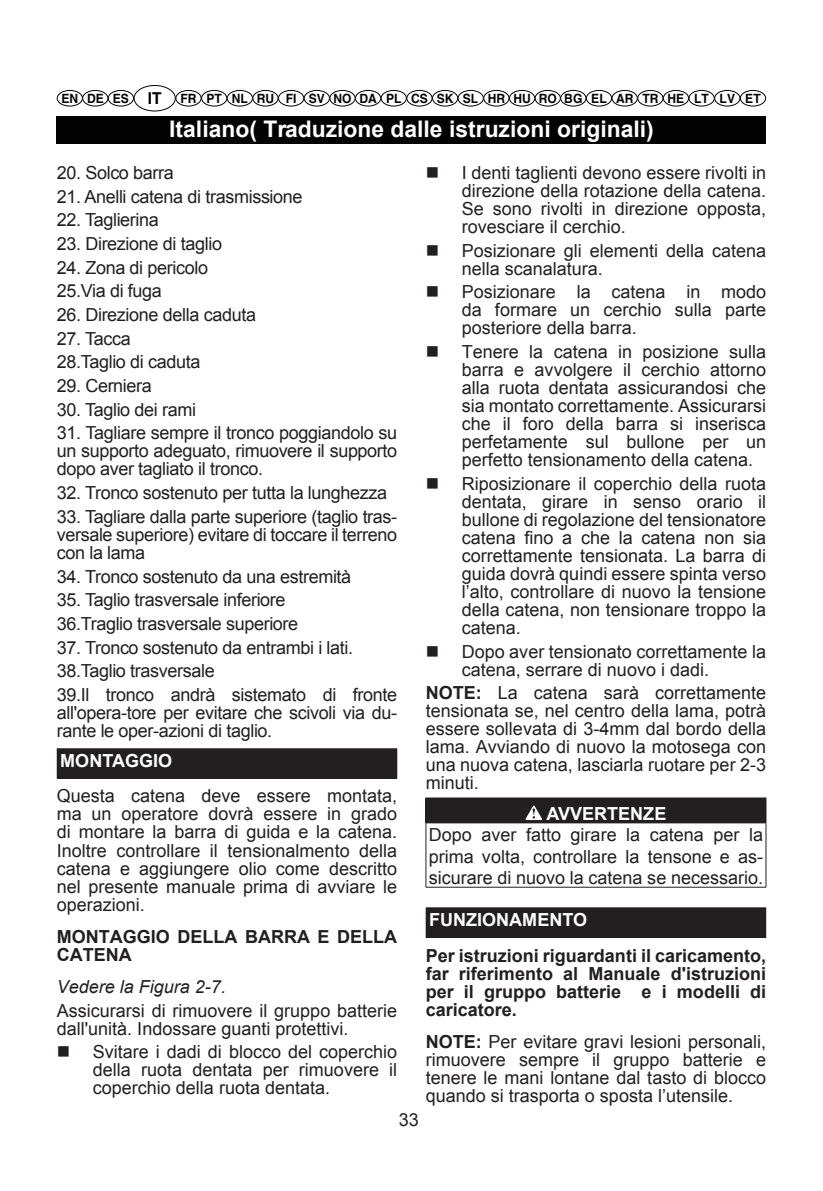
<style>
.page{position:relative;width:823px;height:1191px;background:#fff}
.page>*{position:absolute;margin:0;border:0;box-sizing:border-box;transform-origin:0 0}
.t1{font:700 22.8px "Arial";color:#fff}
.t2{font:18px/18px "Arial";color:#231f20;text-align:justify}
.t3{font:18px/23.6px "Arial";letter-spacing:-.02em;color:#231f20}
.t4{font:700 18px/18px "Arial";color:#231f20}
.t5{font:700 18px "Arial";color:#fff}
.t6{font:italic 18px "Arial";color:#231f20}
.t7{font:700 12.8px "Helvetica";color:#030303;scale:.94 1}
.s1{font-size:16.4px}
.s2{font-weight:700}
</style>
<div class="page">
<div style="left:57px;top:116px;width:708px;height:28px;background:#030303"></div>
<div style="left:134px;top:85px;width:42px;height:26px;border:1px solid #030303;border-radius:50%"></div>
<div style="left:57px;top:90px;width:26px;height:16px;border:1px solid #030303;border-radius:50%"></div>
<div style="left:82px;top:90px;width:26px;height:16px;border:1px solid #030303;border-radius:50%"></div>
<div style="left:108px;top:90px;width:26px;height:16px;border:1px solid #030303;border-radius:50%"></div>
<div style="left:175px;top:90px;width:26px;height:16px;border:1px solid #030303;border-radius:50%"></div>
<div style="left:201px;top:90px;width:26px;height:16px;border:1px solid #030303;border-radius:50%"></div>
<div style="left:227px;top:90px;width:26px;height:16px;border:1px solid #030303;border-radius:50%"></div>
<div style="left:252px;top:90px;width:26px;height:16px;border:1px solid #030303;border-radius:50%"></div>
<div style="left:278px;top:90px;width:26px;height:16px;border:1px solid #030303;border-radius:50%"></div>
<div style="left:303px;top:90px;width:27px;height:16px;border:1px solid #030303;border-radius:50%"></div>
<div style="left:329px;top:90px;width:26px;height:16px;border:1px solid #030303;border-radius:50%"></div>
<div style="left:355px;top:90px;width:26px;height:16px;border:1px solid #030303;border-radius:50%"></div>
<div style="left:380px;top:90px;width:26px;height:16px;border:1px solid #030303;border-radius:50%"></div>
<div style="left:406px;top:90px;width:26px;height:16px;border:1px solid #030303;border-radius:50%"></div>
<div style="left:432px;top:90px;width:26px;height:16px;border:1px solid #030303;border-radius:50%"></div>
<div style="left:457px;top:90px;width:26px;height:16px;border:1px solid #030303;border-radius:50%"></div>
<div style="left:483px;top:90px;width:26px;height:16px;border:1px solid #030303;border-radius:50%"></div>
<div style="left:508px;top:90px;width:27px;height:16px;border:1px solid #030303;border-radius:50%"></div>
<div style="left:534px;top:90px;width:26px;height:16px;border:1px solid #030303;border-radius:50%"></div>
<div style="left:560px;top:90px;width:26px;height:16px;border:1px solid #030303;border-radius:50%"></div>
<div style="left:585px;top:90px;width:26px;height:16px;border:1px solid #030303;border-radius:50%"></div>
<div style="left:611px;top:90px;width:26px;height:16px;border:1px solid #030303;border-radius:50%"></div>
<div style="left:637px;top:90px;width:26px;height:16px;border:1px solid #030303;border-radius:50%"></div>
<div style="left:662px;top:90px;width:26px;height:16px;border:1px solid #030303;border-radius:50%"></div>
<div style="left:688px;top:90px;width:26px;height:16px;border:1px solid #030303;border-radius:50%"></div>
<div style="left:713px;top:90px;width:27px;height:16px;border:1px solid #030303;border-radius:50%"></div>
<div style="left:739px;top:90px;width:26px;height:16px;border:1px solid #030303;border-radius:50%"></div>
<div style="left:57px;top:749px;width:339px;height:29px;background:#231f20"></div>
<hr style="left:57px;top:748px;width:340px;height:1px;background:#231f20">
<hr style="left:395px;top:749px;width:2px;height:28px;background:#231f20">
<hr style="left:57px;top:777px;width:340px;height:2px;background:#231f20">
<div style="left:425px;top:798px;width:340px;height:25px;background:#231f20"></div>
<hr style="left:425px;top:797px;width:340px;height:1px;background:#231f20">
<svg style="left:765px;top:798px;width:1px;height:24px"></svg>
<hr style="left:425px;top:823px;width:1px;height:64px;background:#231f20">
<hr style="left:765px;top:823px;width:1px;height:64px;background:#231f20">
<hr style="left:425px;top:887px;width:340px;height:1px;background:#231f20">
<svg style="left:525px;top:805px;width:16px;height:15px"></svg>
<div style="left:426px;top:908px;width:339px;height:29px;background:#231f20"></div>
<hr style="left:425px;top:907px;width:340px;height:1px;background:#231f20">
<hr style="left:425px;top:908px;width:2px;height:28px;background:#231f20">
<hr style="left:425px;top:936px;width:340px;height:2px;background:#231f20">
<p class="t7" style="left:61px;top:91px;width:745px">EN DE ES <span class="s1">IT</span> FR PT NL RU FI SV NO DA PL CS SK SL HR HU RO BG EL AR TR HE LT LV ET</p>
<p class="t1" style="left:169px;top:113px;width:485px">Italiano( Traduzione dalle istruzioni originali)</p>
<p class="t3" style="left:57px;top:161px;width:119px">20. Solco barra</p>
<p class="t3" style="left:57px;top:185px;width:247px">21. Anelli catena di trasmissione</p>
<p class="t3" style="left:57px;top:208px;width:104px">22. Taglierina</p>
<p class="t3" style="left:57px;top:232px;width:167px">23. Direzione di taglio</p>
<p class="t3" style="left:57px;top:256px;width:153px">24. Zona di pericolo<br>25.Via di fuga</p>
<p class="t3" style="left:57px;top:303px;width:201px">26. Direzione della caduta</p>
<p class="t3" style="left:57px;top:327px;width:145px">27. Tacca<br>28.Taglio di caduta</p>
<p class="t3" style="left:57px;top:374px;width:97px">29. Cerniera</p>
<p class="t3" style="left:57px;top:398px;width:141px">30. Taglio dei rami</p>
<p class="t2" style="left:57px;top:424px;width:342px">31. Tagliare sempre il tronco poggiandolo su un supporto adeguato, rimuovere il supporto dopo aver tagliato il tronco.</p>
<p class="t3" style="left:57px;top:481px;width:332px">32. Tronco sostenuto per tutta la lunghezza</p>
<p class="t2" style="left:57px;top:508px;width:342px">33. Tagliare dalla parte superiore (taglio tras&shy;versale superiore) evitare di toccare il terreno con la lama</p>
<p class="t3" style="left:57px;top:564px;width:296px">34. Tronco sostenuto da una estremità</p>
<p class="t3" style="left:57px;top:588px;width:243px">35. Taglio trasversale inferiore<br>36.Traglio trasversale superiore</p>
<p class="t3" style="left:57px;top:635px;width:342px">37. Tronco sostenuto da entrambi i lati.<br>38.Taglio trasversale<br>39.Il tronco andrà sistemato di fronte</p>
<p class="t3" style="left:57px;top:704px;width:342px;line-height:18px">all'opera-tore per evitare che scivoli via du&shy;rante le oper-azioni di taglio.</p>
<p class="t5" style="left:60px;top:749px;width:113px">MONTAGGIO</p>
<p class="t2" style="left:57px;top:787px;width:342px">Questa catena deve essere montata, ma un operatore dovrà essere in grado di montare la barra di guida e la catena.<br>Inoltre controllare il tensionalmento della catena e aggiungere olio come descritto nel presente manuale prima di avviare le operazioni.</p>
<p class="t4" style="left:57px;top:928px;width:342px">MONTAGGIO DELLA BARRA E DELLA<br>CATENA</p>
<p class="t6" style="left:57px;top:975px;width:171px">Vedere la Figura 2-7.</p>
<p class="t2" style="left:57px;top:1001px;width:342px">Assicurarsi di rimuovere il gruppo batterie dall'unità. Indossare guanti protettivi.</p>
<p class="t2" style="left:93px;top:1043px;width:306px">Svitare i dadi di blocco del coperchio della ruota dentata per rimuovere il coperchio della ruota dentata.</p>
<p class="t2" style="left:461px;top:164px;width:306px">I denti taglienti devono essere rivolti in direzione della rotazione della catena.<br>Se sono rivolti in direzione opposta, rovesciare il cerchio.</p>
<p class="t2" style="left:461px;top:241px;width:306px">Posizionare gli elementi della catena nella scanalatura.</p>
<p class="t2" style="left:461px;top:283px;width:306px">Posizionare la catena in modo da formare un cerchio sulla parte posteriore della barra.</p>
<p class="t2" style="left:461px;top:343px;width:306px">Tenere la catena in posizione sulla barra e avvolgere il cerchio attorno alla ruota dentata assicurandosi che sia montato correttamente. Assicurarsi che il foro della barra si inserisca perfetamente sul bullone per un perfetto tensionamento della catena.</p>
<p class="t2" style="left:461px;top:474px;width:306px">Riposizionare il coperchio della ruota dentata, girare in senso orario il bullone di regolazione del tensionatore catena fino a che la catena non sia correttamente tensionata. La barra di guida dovrà quindi essere spinta verso l’alto, controllare di nuovo la tensione della catena, non tensionare troppo la catena.</p>
<p class="t2" style="left:461px;top:642px;width:306px">Dopo aver tensionato correttamente la catena, serrare di nuovo i dadi.</p>
<p class="t2" style="left:425px;top:684px;width:342px"><span class="s2">NOTE:</span> La catena sarà correttamente tensionata se, nel centro della lama, potrà essere sollevata di 3-4mm dal bordo della lama. Avviando di nuovo la motosega con una nuova catena, lasciarla ruotare per 2-3 minuti.</p>
<p class="t5" style="left:546px;top:801px;width:121px">AVVERTENZE</p>
<p class="t2" style="left:428px;top:824px;width:335px;line-height:21.6px">Dopo aver fatto girare la catena per la prima volta, controllare la tensone e as&shy;sicurare di nuovo la catena se necessario.</p>
<p class="t5" style="left:429px;top:908px;width:159px">FUNZIONAMENTO</p>
<p class="t4" style="left:425px;top:946px;width:342px;text-align:justify">Per istruzioni riguardanti il caricamento, far riferimento al Manuale d'istruzioni per il gruppo batterie e i modelli di caricatore.</p>
<p class="t2" style="left:425px;top:1032px;width:342px"><span class="s2">NOTE:</span> Per evitare gravi lesioni personali, rimuovere sempre il gruppo batterie e tenere le mani lontane dal tasto di blocco quando si trasporta o sposta l’utensile.</p>
<p class="t2" style="left:398px;top:1111px;width:22px">33</p>
</div>
